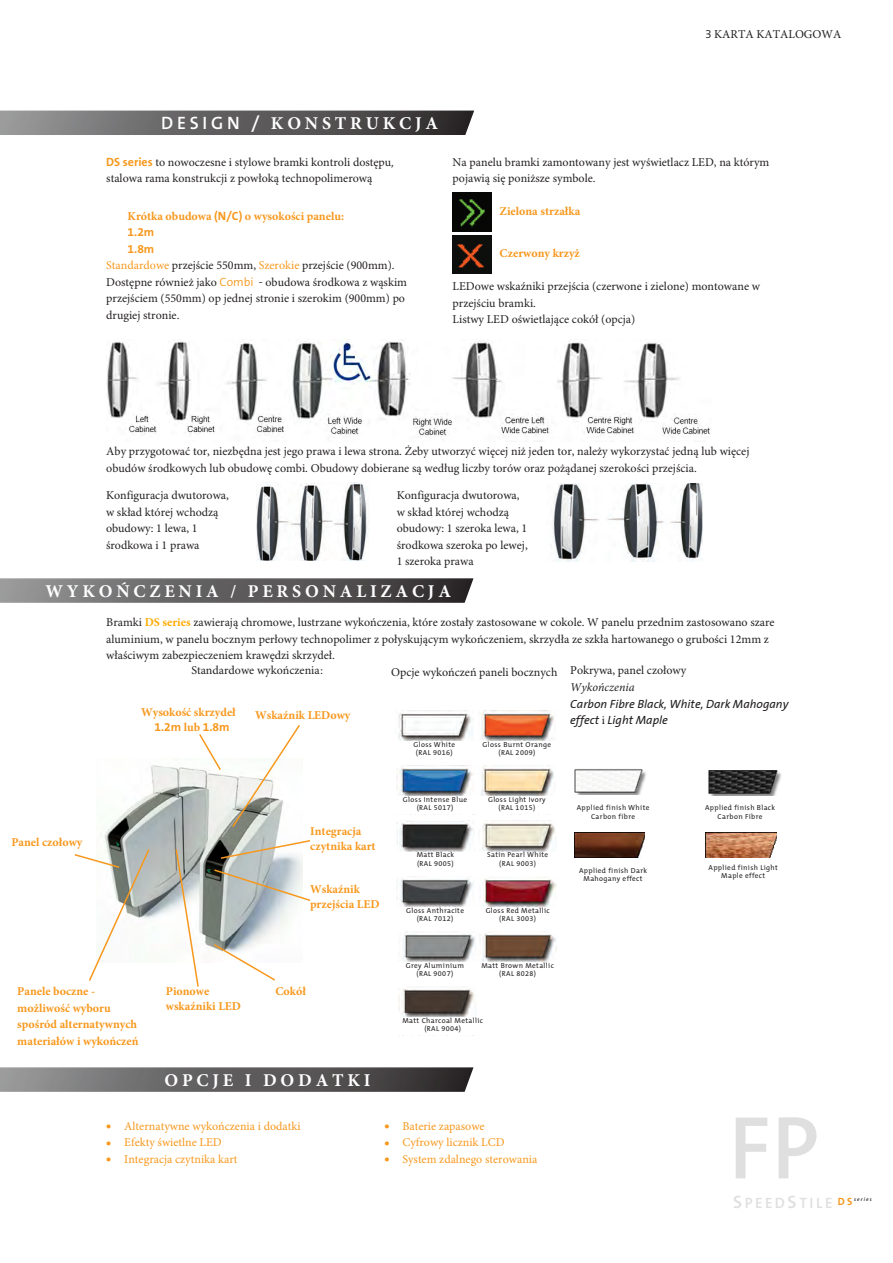
<style>
.page{position:relative;width:893px;height:1263px;background:#fff}
.page>*{position:absolute;margin:0;border:0;box-sizing:border-box;transform-origin:0 0}
.PDS_text{font:90px "The Sans BCE W6 Se Bld";color:#dfdfdf}
.PDS_Grey_strip_text{font:700 18px "Minion Pro";letter-spacing:.21em;color:#fff}
.PDS_text-2{font:15px "The Sans BCE W6 Se Bld";letter-spacing:.16em;color:#dfdfdf}
.PDS_text-3{font:12px/16.5px "Minion Pro";color:#231f20}
.PDS_text-4{font:700 12px/16.5px "Minion Pro";color:#f7981d}
.PDS_text-5{font:12px "Minion Pro";color:#f7981d}
.PDS_text-6{font:italic 12px/16.5px "The Sans";color:#231f20}
.PDS_text-7{font:12px "The Sans BCE W7 Bld";color:#f7981d}
.Body_Copy{font:10.5px "The Sans BCE W7 Bld";color:#f7981d}
.t1{font:7.2px/8.2px "The Mix B5 Plain";letter-spacing:.05em;color:#231f20;text-align:center}
.Body_Copy-2{font:5.25px "The Sans BCE W6 Se Bld IT";letter-spacing:.2em;color:#231f20}
.s1{font-family:"The Sans BCE W4 Se Lig"}
.s2{font-family:"The Sans BCE W6 Se Bld";font-weight:400}
.s3{font-family:"The Sans BCE W7 Bld";color:#f7981d}
.s4{font-family:"The Sans BCE W7 Bld";font-weight:400}
.s5{color:#f7981d}
.s6{font-family:"The Sans BCE W4 Se Lig";color:#f7981d}
.s7{font-weight:700;color:#fa0}
.s8{font-family:"Minion Pro";font-style:normal}
.s9{font-family:"Minion Pro"}
.s10{font-family:"Minion Pro";font-weight:700}
.s11{font-family:"The Sans BCE W8 Ex Bld"}
.s12{font-size:18px}
</style>
<div class="page">
<svg style="left:0;top:578px;width:474px;height:25px;background:#666465"></svg>
<svg style="left:0;top:1067px;width:474px;height:25px;background:#666465"></svg>
<svg style="left:0;top:110px;width:475px;height:25px;background:#666465"></svg>
<img style="left:256px;top:482px;width:112px;height:79px">
<img style="left:551px;top:483px;width:152px;height:79px">
<img style="left:479px;top:710px;width:76px;height:31px">
<img style="left:396px;top:765px;width:77px;height:31px">
<img style="left:397px;top:821px;width:76px;height:31px">
<img style="left:482px;top:931px;width:75px;height:31px">
<img style="left:398px;top:710px;width:75px;height:31px">
<img style="left:397px;top:877px;width:76px;height:30px">
<img style="left:482px;top:877px;width:75px;height:30px">
<img style="left:402px;top:931px;width:73px;height:31px">
<img style="left:398px;top:989px;width:76px;height:28px">
<img style="left:481px;top:765px;width:73px;height:31px">
<img style="left:482px;top:823px;width:74px;height:29px">
<img style="left:453px;top:193px;width:38px;height:38px">
<img style="left:453px;top:235px;width:38px;height:39px">
<img style="left:574px;top:769px;width:72px;height:26px">
<img style="left:708px;top:770px;width:74px;height:26px">
<img style="left:574px;top:832px;width:71px;height:26px">
<img style="left:705px;top:832px;width:72px;height:25px">
<img style="left:104px;top:765px;width:199px;height:184px">
<svg style="left:198px;top:734px;width:24px;height:38px"></svg>
<svg style="left:231px;top:725px;width:70px;height:104px"></svg>
<svg style="left:219px;top:839px;width:92px;height:21px"></svg>
<svg style="left:213px;top:868px;width:98px;height:34px;background:#bcbfbc"></svg>
<svg style="left:212px;top:943px;width:65px;height:38px"></svg>
<svg style="left:175px;top:848px;width:25px;height:139px"></svg>
<svg style="left:74px;top:847px;width:77px;height:134px"></svg>
<img style="left:107px;top:340px;width:603px;height:98px">
<p class="PDS_text-3" style="left:705px;top:26px;width:138px"><span class="s1">3</span> KARTA KATALOGOWA</p>
<p class="PDS_Grey_strip_text" style="left:161px;top:111px;width:279px"><span class="s2">DESIGN /</span> KONSTRUKCJA</p>
<p class="PDS_text-3" style="left:106px;top:154px;width:289px"><span class="s3">DS series</span> to nowoczesne i stylowe bramki kontroli dostępu<span class="s1">, </span>stalowa rama konstrukcji z powłoką technopolimerową</p>
<p class="PDS_text-4" style="left:128px;top:207px;width:218px">Krótka obudowa <span class="s4">(N/C)</span> o wysokości panelu:<br><span class="s4">1.2m<br>1.8m</span></p>
<p class="PDS_text-3" style="left:106px;top:258px;width:302px"><span class="s5">Standardowe</span> przejście 550mm, <span class="s5">Szerokie</span> przejście (900mm).<br>Dostępne również jako <span class="s6">Combi</span> <span class="s1">-</span> obudowa środkowa z wąskim przejściem (550mm) op jednej stronie i szerokim (900mm) po drugiej stronie.</p>
<p class="PDS_text-3" style="left:453px;top:154px;width:318px">Na panelu bramki zamontowany jest wyświetlacz LED, na którym pojawią się poniższe symbole.</p>
<p class="PDS_text-4" style="left:500px;top:203px;width:82px">Zielona strzałka</p>
<p class="PDS_text-4" style="left:500px;top:245px;width:82px">Czerwony krzyż</p>
<p class="PDS_text-3" style="left:453px;top:279px;width:309px">LEDowe wskaźniki przejścia (czerwone i zielone) montowane w przejściu bramki.<br>Listwy LED oświetlające cokół (opcja)</p>
<p class="PDS_text-3" style="left:106px;top:443px;width:645px">Aby przygotować tor, niezbędna jest jego prawa i lewa strona. Żeby utworzyć więcej niż jeden tor, należy wykorzystać jedną lub więcej obudów środkowych lub obudowę combi. Obudowy dobierane są według liczby torów oraz pożądanej szerokości przejścia.</p>
<p class="PDS_text-3" style="left:106px;top:488px;width:124px">Konfiguracja dwutorowa, w skład której wchodzą obudowy: 1 lewa, 1 środkowa i 1 prawa</p>
<p class="PDS_text-3" style="left:397px;top:488px;width:133px">Konfiguracja dwutorowa, w skład której wchodzą obudowy: 1 szeroka lewa, 1 środkowa szeroka po lewej,<br>1 szeroka prawa</p>
<p class="PDS_Grey_strip_text" style="left:45px;top:578px;width:407px">WYKOŃCZENIA / PERSONALIZACJA</p>
<p class="PDS_text-3" style="left:106px;top:614px;width:670px">Bramki <span class="s7">DS series</span> zawierają chromowe, lustrzane wykończenia, które zostały zastosowane w cokole. W panelu przednim zastosowano szare aluminium, w panelu bocznym perłowy technopolimer z połyskującym wykończeniem, skrzydła ze szkła hartowanego o grubości 12mm z właściwym zabezpieczeniem krawędzi skrzydeł.</p>
<p class="PDS_text-3" style="left:191px;top:663px;width:133px">Standardowe wykończenia<span class="s1">:</span></p>
<p class="PDS_text-3" style="left:391px;top:664px;width:168px">Opcje wykończeń paneli bocznych</p>
<p class="PDS_text-6" style="left:570px;top:661px;width:220px"><span class="s8">Pokrywa, panel czołowy<br></span><span class="s9">Wykończenia<br></span>Carbon Fibre Black, White, Dark Mahogany effect <span class="s8">i</span> Light Maple</p>
<p class="t1" style="left:483px;top:740px;width:70px">Gloss Burnt Orange</p>
<p class="t1" style="left:498px;top:749px;width:38px">(RAL 2009)</p>
<p class="PDS_text-4" style="left:141px;top:704px;width:96px">Wysokość skrzydeł</p>
<p class="PDS_text-7" style="left:155px;top:719px;width:77px">1.2m <span class="s10">lub</span> 1.8m</p>
<p class="PDS_text-4" style="left:255px;top:706px;width:97px">Wskaźnik LEDowy</p>
<p class="t1" style="left:414px;top:740px;width:43px">Gloss White</p>
<p class="t1" style="left:416px;top:749px;width:38px">(RAL 9016)</p>
<p class="PDS_text-4" style="left:11px;top:834px;width:73px">Panel czołowy</p>
<p class="PDS_text-4" style="left:17px;top:983px;width:123px">Panele boczne - możliwość wyboru spośród alternatywnych materiałów i wykończeń</p>
<p class="PDS_text-4" style="left:310px;top:824px;width:67px;line-height:14.4px">Integracja czytnika kart</p>
<p class="PDS_text-4" style="left:310px;top:882px;width:71px;line-height:14.4px">Wskaźnik przejścia LED</p>
<p class="PDS_text-4" style="left:166px;top:983px;width:45px">Pionowe</p>
<p class="PDS_text-4" style="left:275px;top:983px;width:32px">Cokół</p>
<p class="PDS_text-4" style="left:166px;top:998px;width:77px">wskaźniki LED</p>
<p class="PDS_Grey_strip_text" style="left:165px;top:1067px;width:208px">OPCJE I DODATKI</p>
<p class="t1" style="left:403px;top:796px;width:66px">Gloss Intense Blue</p>
<p class="t1" style="left:417px;top:804px;width:38px">(RAL 5017)</p>
<p class="t1" style="left:417px;top:851px;width:39px">Matt Black</p>
<p class="t1" style="left:417px;top:859px;width:38px">(RAL 9005)</p>
<p class="t1" style="left:488px;top:796px;width:59px">Gloss Light Ivory</p>
<p class="t1" style="left:498px;top:804px;width:38px">(RAL 1015)</p>
<p class="t1" style="left:487px;top:851px;width:63px">Satin Pearl White</p>
<p class="t1" style="left:499px;top:859px;width:38px">(RAL 9003)</p>
<p class="t1" style="left:406px;top:906px;width:59px">Gloss Anthracite</p>
<p class="t1" style="left:417px;top:914px;width:38px">(RAL 7012)</p>
<p class="t1" style="left:406px;top:961px;width:60px">Grey Aluminium</p>
<p class="t1" style="left:416px;top:970px;width:38px">(RAL 9007)</p>
<p class="t1" style="left:486px;top:906px;width:65px">Gloss Red Metallic</p>
<p class="t1" style="left:499px;top:914px;width:38px">(RAL 3003)</p>
<p class="t1" style="left:481px;top:961px;width:74px">Matt Brown Metallic</p>
<p class="t1" style="left:499px;top:970px;width:38px">(RAL 8028)</p>
<p class="t1" style="left:402px;top:1017px;width:82px">Matt Charcoal Metallic</p>
<p class="t1" style="left:424px;top:1025px;width:38px">(RAL 9004)</p>
<p class="PDS_text-5" style="left:106px;top:1118px;width:196px"><span class="s11">•</span> Alternatywne wykończenia i dodatki</p>
<p class="PDS_text-5" style="left:106px;top:1134px;width:117px"><span class="s11">•</span> Efekty świetlne LED</p>
<p class="PDS_text-5" style="left:106px;top:1151px;width:133px"><span class="s11">•</span> Integracja czytnika kart</p>
<p class="PDS_text-5" style="left:384px;top:1118px;width:102px"><span class="s11">•</span> Baterie zapasowe</p>
<p class="PDS_text-5" style="left:384px;top:1134px;width:122px"><span class="s11">•</span> Cyfrowy licznik LCD</p>
<p class="PDS_text-5" style="left:384px;top:1151px;width:154px"><span class="s11">•</span> System zdalnego sterowania</p>
<p class="t1" style="left:577px;top:804px;width:74px">Applied finish White</p>
<p class="t1" style="left:591px;top:812px;width:46px">Carbon fibre</p>
<p class="t1" style="left:705px;top:804px;width:72px">Applied finish Black</p>
<p class="t1" style="left:718px;top:812px;width:46px">Carbon Fibre</p>
<p class="t1" style="left:579px;top:866px;width:70px">Applied finish Dark</p>
<p class="t1" style="left:584px;top:875px;width:60px">Mahogany effect</p>
<p class="t1" style="left:708px;top:864px;width:71px">Applied finish Light<br>Maple effect</p>
<p class="PDS_text" style="left:729px;top:1090px;width:92px">FP</p>
<p class="PDS_text-2" style="left:733px;top:1193px;width:101px"><span class="s12">S</span>PEED<span class="s12">S</span>TILE</p>
<p class="Body_Copy" style="left:838px;top:1194px;width:16px">DS</p>
<p class="Body_Copy-2" style="left:854px;top:1196px;width:19px">series</p>
</div>
